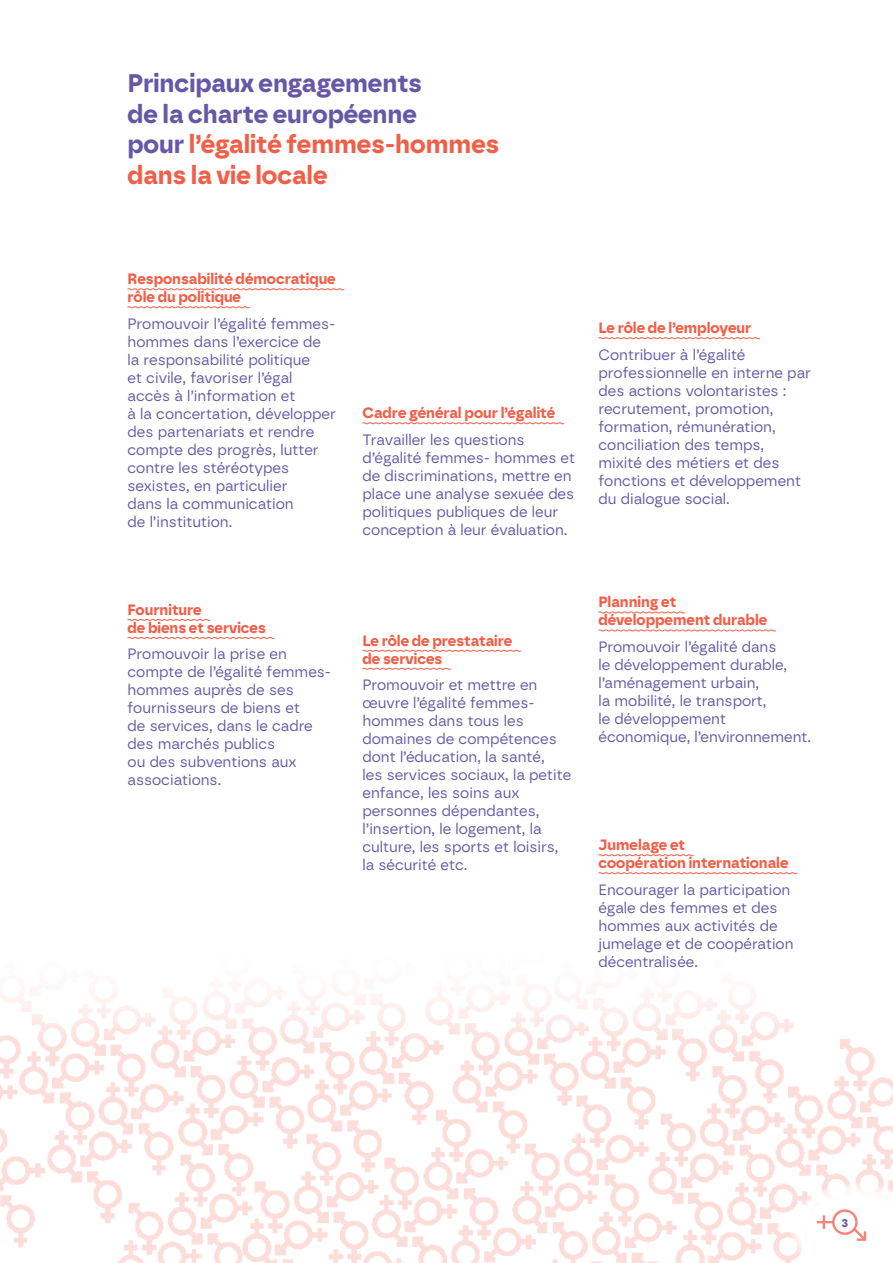
<style>
.page{position:relative;width:893px;height:1263px;background:#fff}
.page>*{position:absolute;margin:0;border:0;box-sizing:border-box;transform-origin:0 0}
.t1{font:700 25.5px/30.6px "Borna";color:#6658a6}
.t2{font:15px/18px "Borna";color:#6658a6}
.t3{font:700 15px/18px "Borna";color:#f15f48}
.t4{font:700 12px "Borna";color:#6658a6}
.s1{color:#f15f48}
</style>
<div class="page">
<img style="left:0;top:993px;width:893px;height:270px">
<svg style="left:127px;top:288px;width:218px;height:3px"></svg>
<svg style="left:127px;top:306px;width:123px;height:3px"></svg>
<svg style="left:598px;top:611px;width:87px;height:3px"></svg>
<svg style="left:598px;top:629px;width:178px;height:3px"></svg>
<svg style="left:598px;top:854px;width:96px;height:2px"></svg>
<svg style="left:598px;top:872px;width:200px;height:2px"></svg>
<svg style="left:362px;top:422px;width:202px;height:2px"></svg>
<svg style="left:598px;top:337px;width:162px;height:2px"></svg>
<svg style="left:127px;top:619px;width:84px;height:2px"></svg>
<svg style="left:127px;top:637px;width:148px;height:2px"></svg>
<svg style="left:362px;top:649px;width:159px;height:3px"></svg>
<svg style="left:362px;top:667px;width:89px;height:3px"></svg>
<svg style="left:790px;top:1182px;width:103px;height:81px"></svg>
<h1 class="t1" style="left:128px;top:68px;width:373px">Principaux engagements<br>de la charte européenne<br>pour <span class="s1">l’égalité femmes-hommes dans la vie locale</span></h1>
<p class="t3" style="left:128px;top:270px;width:210px">Responsabilité démocratique rôle du politique</p>
<p class="t2" style="left:128px;top:314px;width:210px">Promouvoir l’égalité femmes&shy;hommes dans l’exercice de la responsabilité politique<br>et civile, favoriser l’égal accès à l’information et<br>à la concertation, développer des partenariats et rendre compte des progrès, lutter contre les stéréotypes sexistes, en particulier<br>dans la communication<br>de l’institution.</p>
<p class="t3" style="left:128px;top:601px;width:140px">Fourniture<br>de biens et services</p>
<p class="t2" style="left:128px;top:645px;width:205px">Promouvoir la prise en compte de l’égalité femmes&shy;hommes auprès de ses fournisseurs de biens et<br>de services, dans le cadre des marchés publics<br>ou des subventions aux associations.</p>
<p class="t3" style="left:362px;top:404px;width:194px">Cadre général pour l’égalité</p>
<p class="t2" style="left:362px;top:430px;width:214px">Travailler les questions d’égalité femmes- hommes et de discriminations, mettre en place une analyse sexuée des politiques publiques de leur conception à leur évaluation.</p>
<p class="t3" style="left:362px;top:631px;width:151px">Le rôle de prestataire de services</p>
<p class="t2" style="left:362px;top:676px;width:210px">Promouvoir et mettre en œuvre l’égalité femmes&shy;hommes dans tous les domaines de compétences dont l’éducation, la santé,<br>les services sociaux, la petite enfance, les soins aux personnes dépendantes, l’insertion, le logement, la culture, les sports et loisirs, la sécurité etc.</p>
<p class="t3" style="left:598px;top:319px;width:154px">Le rôle de l’employeur</p>
<p class="t2" style="left:598px;top:345px;width:214px">Contribuer à l’égalité professionnelle en interne par des actions volontaristes : recrutement, promotion, formation, rémunération, conciliation des temps, mixité des métiers et des fonctions et développement du dialogue social.</p>
<p class="t3" style="left:598px;top:593px;width:170px">Planning et développement durable</p>
<p class="t2" style="left:598px;top:638px;width:214px">Promouvoir l’égalité dans<br>le développement durable, l’aménagement urbain,<br>la mobilité, le transport,<br>le développement économique, l’environnement.</p>
<p class="t3" style="left:598px;top:836px;width:192px">Jumelage et<br>coopération internationale</p>
<p class="t2" style="left:598px;top:880px;width:197px">Encourager la participation égale des femmes et des hommes aux activités de jumelage et de coopération décentralisée.</p>
<p class="t4" style="left:841px;top:1215px;width:8px">3</p>
</div>
